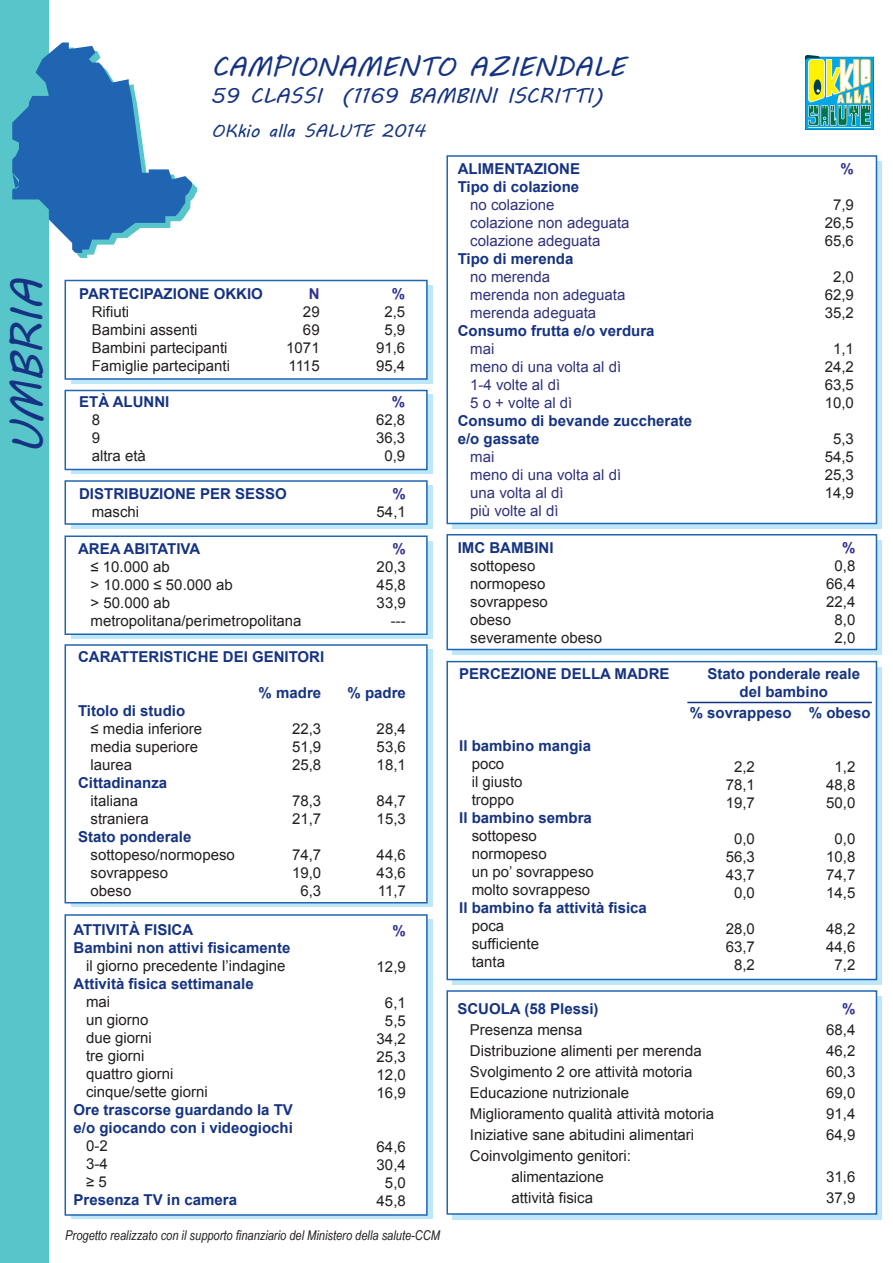
<style>
.page{position:relative;width:893px;height:1263px;background:#fff}
.page>*{position:absolute;margin:0;border:0;box-sizing:border-box;transform-origin:0 0}
.t1{font:45px "MV Boli";color:#153382}
.t2{font:27px "MV Boli";color:#153382}
.t3{font:21px "MV Boli";color:#153382}
.t4{font:18px "MV Boli";color:#153382}
.t5{font:15px/18px "Arial";color:#231f20;text-align:center}
.t6{font:700 15px/18px "Arial";color:#153382}
.t7{font:15px/18px "Arial";color:#30327c}
.t8{font:700 15px "Arial";color:#2e3092}
.t9{font:italic 13.5px "Arial Narrow";color:#231f20}
</style>
<div class="page">
<div style="left:0;top:0;width:48px;height:1263px;background:#57c5c9"></div>
<svg style="left:12px;top:43px;width:185px;height:215px"></svg>
<svg style="left:453px;top:540px;width:429px;height:115px;background:#b6e0f6"></svg>
<svg style="left:453px;top:667px;width:429px;height:318px;background:#b6e0f6"></svg>
<div style="left:453px;top:996px;width:429px;height:224px;background:#bee7fa"></div>
<svg style="left:453px;top:161px;width:429px;height:368px;background:#b6e0f6"></svg>
<div style="left:446px;top:534px;width:431px;height:116px;background:#fff;border:2px solid #1f65b2"></div>
<div style="left:446px;top:661px;width:431px;height:319px;background:#fff;border:2px solid #1f65b2"></div>
<div style="left:446px;top:990px;width:431px;height:225px;background:#fff;border:2px solid #1f65b2"></div>
<div style="left:446px;top:155px;width:431px;height:369px;background:#fff;border:2px solid #1f65b2"></div>
<div style="left:71px;top:285px;width:362px;height:99px;background:#bee7fa"></div>
<div style="left:71px;top:541px;width:362px;height:98px;background:#bee7fa"></div>
<svg style="left:71px;top:395px;width:362px;height:79px;background:#b2ddf4"></svg>
<svg style="left:71px;top:650px;width:362px;height:257px;background:#abd7f1"></svg>
<div style="left:71px;top:486px;width:362px;height:43px;background:#bee7fa"></div>
<div style="left:64px;top:280px;width:363px;height:100px;background:#fff;border:2px solid #1f65b2"></div>
<div style="left:64px;top:536px;width:363px;height:99px;background:#fff;border:2px solid #1f65b2"></div>
<div style="left:64px;top:390px;width:363px;height:80px;background:#fff;border:2px solid #1f65b2"></div>
<div style="left:64px;top:644px;width:363px;height:259px;background:#fff;border:2px solid #1f65b2"></div>
<div style="left:64px;top:480px;width:363px;height:45px;background:#fff;border:2px solid #1f65b2"></div>
<div style="left:71px;top:920px;width:362px;height:300px;background:#bee7fa"></div>
<div style="left:64px;top:914px;width:363px;height:302px;background:#fff;border:2px solid #1f65b2"></div>
<hr style="left:687px;top:702px;width:184px;height:1px;background:#153382">
<img style="left:805px;top:56px;width:68px;height:74px">
<h1 class="t1" style="left:-4px;top:455px;width:178px;rotate:-90deg">UMBRIA</h1>
<h2 class="t2" style="left:212px;top:48px;width:415px">CAMPIONAMENTO AZIENDALE</h2>
<h3 class="t3" style="left:212px;top:81px;width:393px">59 CLASSI (1169 BAMBINI ISCRITTI)</h3>
<p class="t4" style="left:212px;top:119px;width:216px">OKkio alla SALUTE 2014</p>
<p class="t6" style="left:79px;top:285px;width:185px">PARTECIPAZIONE OKKIO</p>
<p class="t5" style="left:92px;top:302px;width:140px;text-align:left">Rifiuti<br>Bambini assenti<br>Bambini partecipanti<br>Famiglie partecipanti</p>
<p class="t6" style="left:79px;top:394px;width:92px">ETÀ ALUNNI</p>
<p class="t5" style="left:92px;top:411px;width:56px;text-align:left">8<br>9<br>altra età</p>
<p class="t8" style="left:309px;top:283px;width:12px">N</p>
<p class="t5" style="left:286px;top:302px;width:35px;text-align:right">29<br>69<br>1071<br>1115</p>
<p class="t6" style="left:79px;top:485px;width:209px">DISTRIBUZIONE PER SESSO</p>
<p class="t5" style="left:92px;top:502px;width:49px">maschi</p>
<p class="t6" style="left:78px;top:540px;width:124px">AREA ABITATIVA</p>
<p class="t5" style="left:91px;top:558px;width:212px;text-align:left">≤ 10.000 ab<br>&gt; 10.000 ≤ 50.000 ab<br>&gt; 50.000 ab metropolitana/perimetropolitana</p>
<p class="t6" style="left:78px;top:648px;width:248px">CARATTERISTICHE DEI GENITORI</p>
<p class="t6" style="left:78px;top:702px;width:109px">Titolo di studio</p>
<p class="t5" style="left:91px;top:719px;width:113px;text-align:left">≤ media inferiore media superiore laurea</p>
<p class="t6" style="left:78px;top:774px;width:91px">Cittadinanza</p>
<p class="t5" style="left:91px;top:791px;width:60px;text-align:left">italiana straniera</p>
<p class="t6" style="left:78px;top:828px;width:115px">Stato ponderale</p>
<p class="t5" style="left:91px;top:845px;width:146px;text-align:left">sottopeso/normopeso sovrappeso<br>obeso</p>
<p class="t6" style="left:259px;top:684px;width:64px">% madre</p>
<p class="t5" style="left:292px;top:719px;width:31px;text-align:justify">22,3<br>51,9<br>25,8</p>
<p class="t5" style="left:292px;top:791px;width:31px;text-align:left">78,3<br>21,7</p>
<p class="t5" style="left:292px;top:845px;width:31px">74,7<br>19,0<br>6,3</p>
<p class="t6" style="left:73px;top:921px;width:218px">ATTIVITÀ FISICA<br>Bambini non attivi fisicamente</p>
<p class="t5" style="left:86px;top:956px;width:201px">il giorno precedente l’indagine</p>
<p class="t6" style="left:73px;top:975px;width:182px">Attività fisica settimanale</p>
<p class="t5" style="left:86px;top:992px;width:123px;text-align:left">mai<br>un giorno<br>due giorni<br>tre giorni<br>quattro giorni cinque/sette giorni</p>
<p class="t6" style="left:73px;top:1101px;width:221px">Ore trascorse guardando la TV e/o giocando con i videogiochi</p>
<p class="t5" style="left:86px;top:1136px;width:23px;text-align:justify">0-2<br>3-4 ≥ 5</p>
<p class="t6" style="left:73px;top:1191px;width:165px">Presenza TV in camera</p>
<p class="t8" style="left:392px;top:283px;width:15px">%</p>
<p class="t5" style="left:376px;top:302px;width:31px">2,5<br>5,9<br>91,6<br>95,4</p>
<p class="t8" style="left:392px;top:392px;width:15px">%</p>
<p class="t5" style="left:376px;top:411px;width:31px">62,8<br>36,3<br>0,9</p>
<p class="t8" style="left:392px;top:483px;width:15px">%</p>
<p class="t5" style="left:376px;top:502px;width:31px">54,1</p>
<p class="t8" style="left:392px;top:539px;width:15px">%</p>
<p class="t5" style="left:376px;top:558px;width:31px;text-align:right">20,3<br>45,8<br>33,9 ---</p>
<p class="t6" style="left:347px;top:684px;width:60px">% padre</p>
<p class="t5" style="left:376px;top:719px;width:31px;text-align:justify">28,4<br>53,6<br>18,1</p>
<p class="t5" style="left:376px;top:791px;width:31px;text-align:left">84,7<br>15,3</p>
<p class="t5" style="left:376px;top:845px;width:31px;text-align:justify">44,6<br>43,6<br>11,7</p>
<p class="t8" style="left:392px;top:921px;width:15px">%</p>
<p class="t5" style="left:376px;top:958px;width:31px">12,9</p>
<p class="t5" style="left:376px;top:994px;width:31px">6,1<br>5,5<br>34,2<br>25,3<br>12,0<br>16,9</p>
<p class="t5" style="left:376px;top:1138px;width:31px">64,6<br>30,4<br>5,0<br>45,8</p>
<p class="t9" style="left:65px;top:1226px;width:376px">Progetto realizzato con il supporto finanziario del Ministero della salute-CCM</p>
<p class="t6" style="left:457px;top:160px;width:124px">ALIMENTAZIONE<br>Tipo di colazione</p>
<p class="t7" style="left:470px;top:196px;width:161px">no colazione<br>colazione non adeguata colazione adeguata</p>
<p class="t6" style="left:457px;top:250px;width:117px">Tipo di merenda</p>
<p class="t7" style="left:470px;top:268px;width:157px">no merenda<br>merenda non adeguata merenda adeguata</p>
<p class="t6" style="left:457px;top:322px;width:198px">Consumo frutta e/o verdura</p>
<p class="t7" style="left:470px;top:340px;width:152px">mai<br>meno di una volta al dì<br>1-4 volte al dì<br>5 o + volte al dì</p>
<p class="t6" style="left:457px;top:412px;width:236px">Consumo di bevande zuccherate e/o gassate</p>
<p class="t7" style="left:470px;top:448px;width:152px">mai<br>meno di una volta al dì una volta al dì<br>più volte al dì</p>
<p class="t6" style="left:458px;top:539px;width:97px">IMC BAMBINI</p>
<p class="t5" style="left:470px;top:557px;width:133px;text-align:left">sottopeso normopeso sovrappeso<br>obeso<br>severamente obeso</p>
<p class="t6" style="left:459px;top:665px;width:212px">PERCEZIONE DELLA MADRE</p>
<p class="t8" style="left:840px;top:159px;width:15px">%</p>
<p class="t5" style="left:824px;top:196px;width:31px">7,9<br>26,5<br>65,6</p>
<p class="t5" style="left:824px;top:268px;width:31px">2,0<br>62,9<br>35,2</p>
<p class="t5" style="left:824px;top:340px;width:31px">1,1<br>24,2<br>63,5<br>10,0</p>
<p class="t5" style="left:824px;top:430px;width:31px">5,3<br>54,5<br>25,3<br>14,9</p>
<p class="t8" style="left:842px;top:537px;width:15px">%</p>
<p class="t5" style="left:826px;top:557px;width:31px">0,8<br>66,4<br>22,4<br>8,0<br>2,0</p>
<p class="t6" style="left:707px;top:665px;width:154px;text-align:center">Stato ponderale reale del bambino</p>
<p class="t6" style="left:459px;top:737px;width:133px">Il bambino mangia</p>
<p class="t5" style="left:472px;top:755px;width:52px;text-align:left">poco<br>il giusto troppo</p>
<p class="t6" style="left:459px;top:809px;width:134px">Il bambino sembra</p>
<p class="t5" style="left:472px;top:827px;width:124px;text-align:left">sottopeso normopeso<br>un po’ sovrappeso molto sovrappeso</p>
<p class="t6" style="left:459px;top:899px;width:189px">Il bambino fa attività fisica</p>
<p class="t5" style="left:472px;top:917px;width:69px;text-align:left">poca sufficiente tanta</p>
<p class="t6" style="left:689px;top:704px;width:103px">% sovrappeso</p>
<p class="t5" style="left:725px;top:758px;width:31px">2,2<br>78,1<br>19,7</p>
<p class="t5" style="left:725px;top:830px;width:31px">0,0<br>56,3<br>43,7<br>0,0</p>
<p class="t5" style="left:725px;top:920px;width:31px">28,0<br>63,7<br>8,2</p>
<p class="t6" style="left:457px;top:1000px;width:143px">SCUOLA (58 Plessi)</p>
<p class="t5" style="left:470px;top:1020px;width:114px">Presenza mensa</p>
<p class="t5" style="left:470px;top:1041px;width:233px">Distribuzione alimenti per merenda</p>
<p class="t5" style="left:470px;top:1062px;width:224px">Svolgimento 2 ore attività motoria</p>
<p class="t5" style="left:470px;top:1083px;width:161px">Educazione nutrizionale</p>
<p class="t5" style="left:470px;top:1104px;width:246px">Miglioramento qualità attività motoria</p>
<p class="t5" style="left:470px;top:1125px;width:226px">Iniziative sane abitudini alimentari</p>
<p class="t5" style="left:470px;top:1146px;width:162px">Coinvolgimento genitori:</p>
<p class="t5" style="left:511px;top:1167px;width:94px">alimentazione</p>
<p class="t5" style="left:511px;top:1188px;width:83px">attività fisica</p>
<p class="t6" style="left:808px;top:704px;width:63px">% obeso</p>
<p class="t5" style="left:826px;top:758px;width:31px">1,2<br>48,8<br>50,0</p>
<p class="t5" style="left:826px;top:830px;width:31px">0,0<br>10,8<br>74,7<br>14,5</p>
<p class="t5" style="left:826px;top:920px;width:31px">48,2<br>44,6<br>7,2</p>
<p class="t8" style="left:842px;top:998px;width:15px">%</p>
<p class="t5" style="left:826px;top:1019px;width:31px;line-height:21px;text-align:justify">68,4<br>46,2<br>60,3<br>69,0<br>91,4<br>64,9</p>
<p class="t5" style="left:826px;top:1166px;width:31px;line-height:21px;text-align:left">31,6<br>37,9</p>
</div>
